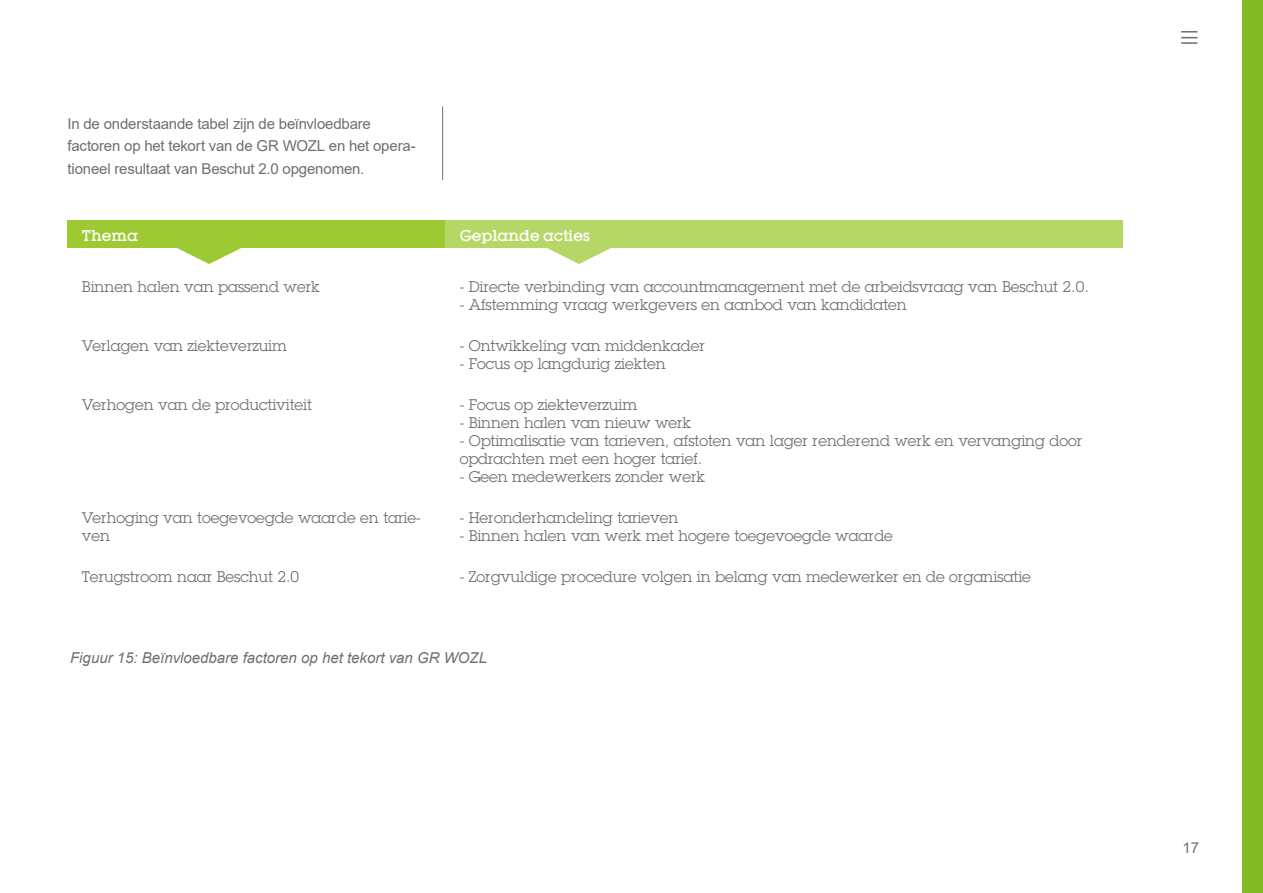
<style>
.page{position:relative;width:1263px;height:893px;background:#fff}
.page>*{position:absolute;margin:0;border:0;box-sizing:border-box;transform-origin:0 0}
.t1{font:15px/18px "Lubalin Graph";color:#706f6f}
.t2{font:15px/22.5px "Arial";letter-spacing:-.01em;color:#706f6f}
.t3{font:italic 15px "Arial";color:#706f6f}
.t4{font:500 13.5px "Lubalin";color:#fff}
</style>
<div class="page">
<div style="left:1243px;top:0;width:20px;height:893px;background:#83bb26"></div>
<svg style="left:1181px;top:31px;width:16px;height:13px"></svg>
<div style="left:67px;top:220px;width:378px;height:27px;background:#9dca33"></div>
<div style="left:445px;top:220px;width:678px;height:27px;background:#b5d766"></div>
<svg style="left:174px;top:247px;width:70px;height:17px"></svg>
<svg style="left:544px;top:247px;width:70px;height:17px"></svg>
<hr style="left:442px;top:106px;width:1px;height:74px;background:#706f6f">
<p class="t2" style="left:67px;top:112px;width:350px">In de onderstaande tabel zijn de beïnvloedbare factoren op het tekort van de GR WOZL en het opera&shy;tioneel resultaat van Beschut 2.0 opgenomen.</p>
<p class="t4" style="left:82px;top:226px;width:58px">Thema</p>
<p class="t4" style="left:460px;top:226px;width:132px">Geplande acties</p>
<p class="t1" style="left:82px;top:277px;width:239px">Binnen halen van passend werk</p>
<p class="t1" style="left:460px;top:277px;width:631px">- Directe verbinding van accountmanagement met de arbeidsvraag van Beschut 2.0.</p>
<p class="t1" style="left:460px;top:295px;width:448px">- Afstemming vraag werkgevers en aanbod van kandidaten</p>
<p class="t1" style="left:82px;top:336px;width:206px">Verlagen van ziekteverzuim</p>
<p class="t1" style="left:460px;top:336px;width:247px">- Ontwikkeling van middenkader</p>
<p class="t1" style="left:460px;top:354px;width:208px">- Focus op langdurig ziekten</p>
<p class="t1" style="left:82px;top:395px;width:231px">Verhogen van de productiviteit</p>
<p class="t1" style="left:460px;top:395px;width:179px">- Focus op ziekteverzuim</p>
<p class="t1" style="left:460px;top:413px;width:233px">- Binnen halen van nieuw werk</p>
<p class="t1" style="left:460px;top:431px;width:624px">- Optimalisatie van tarieven, afstoten van lager renderend werk en vervanging door opdrachten met een hoger tarief.</p>
<p class="t1" style="left:460px;top:467px;width:247px">- Geen medewerkers zonder werk</p>
<p class="t1" style="left:82px;top:508px;width:340px">Verhoging van toegevoegde waarde en tarie&shy;ven</p>
<p class="t1" style="left:460px;top:508px;width:220px">- Heronderhandeling tarieven</p>
<p class="t1" style="left:460px;top:526px;width:435px">- Binnen halen van werk met hogere toegevoegde waarde</p>
<p class="t1" style="left:82px;top:567px;width:219px">Terugstroom naar Beschut 2.0</p>
<p class="t1" style="left:460px;top:567px;width:573px">- Zorgvuldige procedure volgen in belang van medewerker en de organisatie</p>
<p class="t3" style="left:70px;top:648px;width:418px">Figuur 15: Beïnvloedbare factoren op het tekort van GR WOZL</p>
<p class="t2" style="left:1182px;top:837px;width:18px">17</p>
</div>
